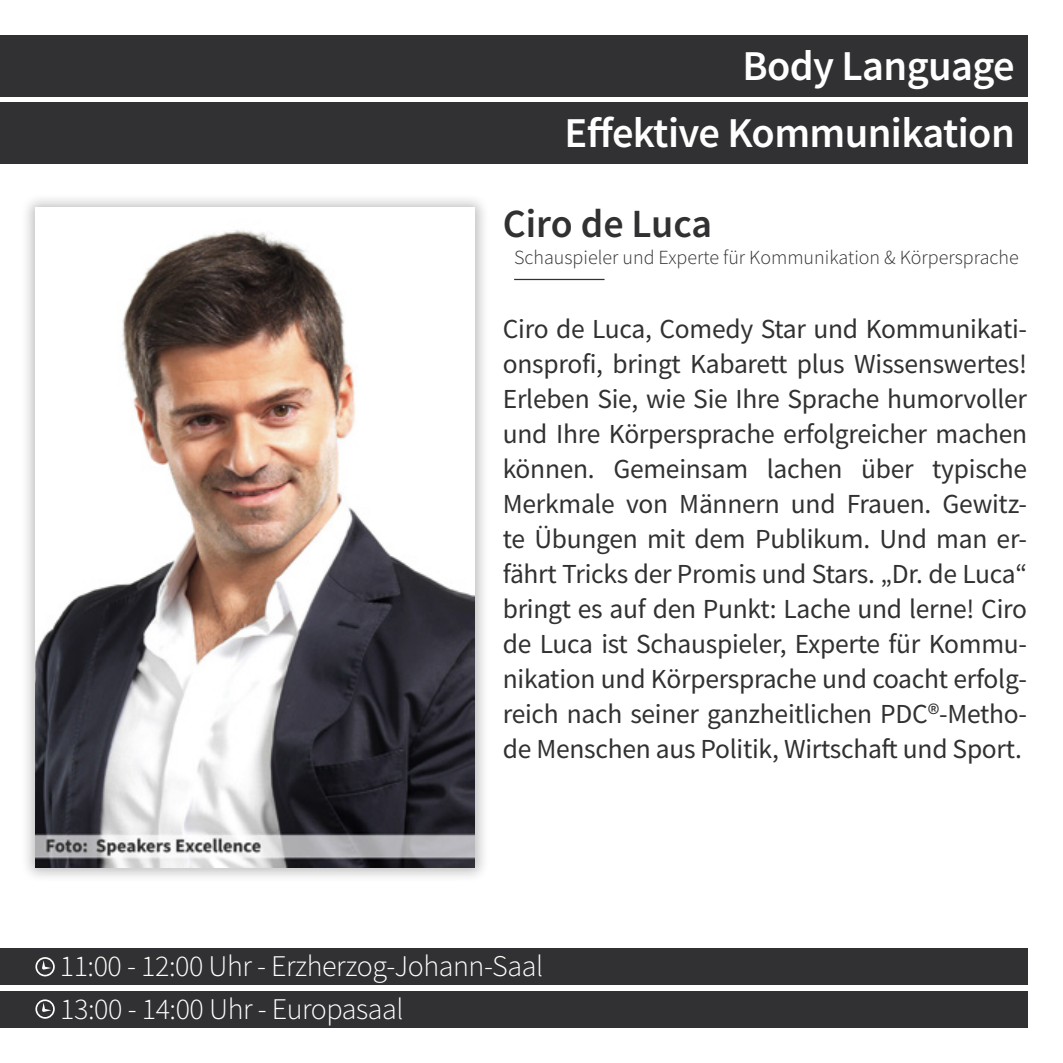
<style>
.page{position:relative;width:1063px;height:1063px;background:#fff}
.page>*{position:absolute;margin:0;border:0;box-sizing:border-box;transform-origin:0 0}
.t1{font:600 42.5px/67px "Source Sans Pro";letter-spacing:-.015em;color:#fff;text-align:right}
.t2{font:600 40px "Source Sans Pro";color:#313133}
.t3{font:300 30px "Source Sans Pro";letter-spacing:-.015em;color:#fff}
.t4{font:27.5px/35px "Source Sans Pro";letter-spacing:-.01em;color:#313133;text-align:justify}
.t5{font:300 20px "Source Sans Pro";color:#313133}
</style>
<div class="page">
<div style="left:0;top:35px;width:1028px;height:62px;background:#313133"></div>
<div style="left:0;top:102px;width:1028px;height:62px;background:#313133"></div>
<div style="left:0;top:991px;width:1028px;height:37px;background:#313133"></div>
<div style="left:0;top:948px;width:1028px;height:37px;background:#313133"></div>
<hr style="left:514px;top:279px;width:91px;height:1px;background:#313133">
<svg style="left:35px;top:999px;width:20px;height:20px"></svg>
<svg style="left:35px;top:957px;width:20px;height:19px"></svg>
<div style="left:20px;top:193px;width:470px;height:690px;background:#000;opacity:.25"></div>
<img style="left:35px;top:208px;width:439px;height:660px">
<h1 class="t1" style="left:565px;top:32px;width:452px">Body Language<br>Effektive Kommunikation</h1>
<h2 class="t2" style="left:503px;top:198px;width:211px">Ciro de Luca</h2>
<p class="t5" style="left:514px;top:245px;width:506px">Schauspieler und Experte für Kommunikation &amp; Körpersprache</p>
<p class="t4" style="left:503px;top:312px;width:526px">Ciro de Luca, Comedy Star und Kommunikati&shy;onsprofi, bringt Kabarett plus Wissenswertes!<br>Erleben Sie, wie Sie Ihre Sprache humorvoller und Ihre Körpersprache erfolgreicher machen können. Gemeinsam lachen über typische Merkmale von Männern und Frauen. Gewitz&shy;te Übungen mit dem Publikum. Und man er&shy;fährt Tricks der Promis und Stars. „Dr. de Luca“ bringt es auf den Punkt: Lache und lerne! Ciro de Luca ist Schauspieler, Experte für Kommu&shy;nikation und Körpersprache und coacht erfolg&shy;reich nach seiner ganzheitlichen PDC®-Metho&shy;de Menschen aus Politik, Wirtschaft und Sport.</p>
<p class="t3" style="left:60px;top:948px;width:485px">11:00 - 12:00 Uhr - Erzherzog-Johann-Saal</p>
<p class="t3" style="left:60px;top:990px;width:345px">13:00 - 14:00 Uhr - Europasaal</p>
</div>
